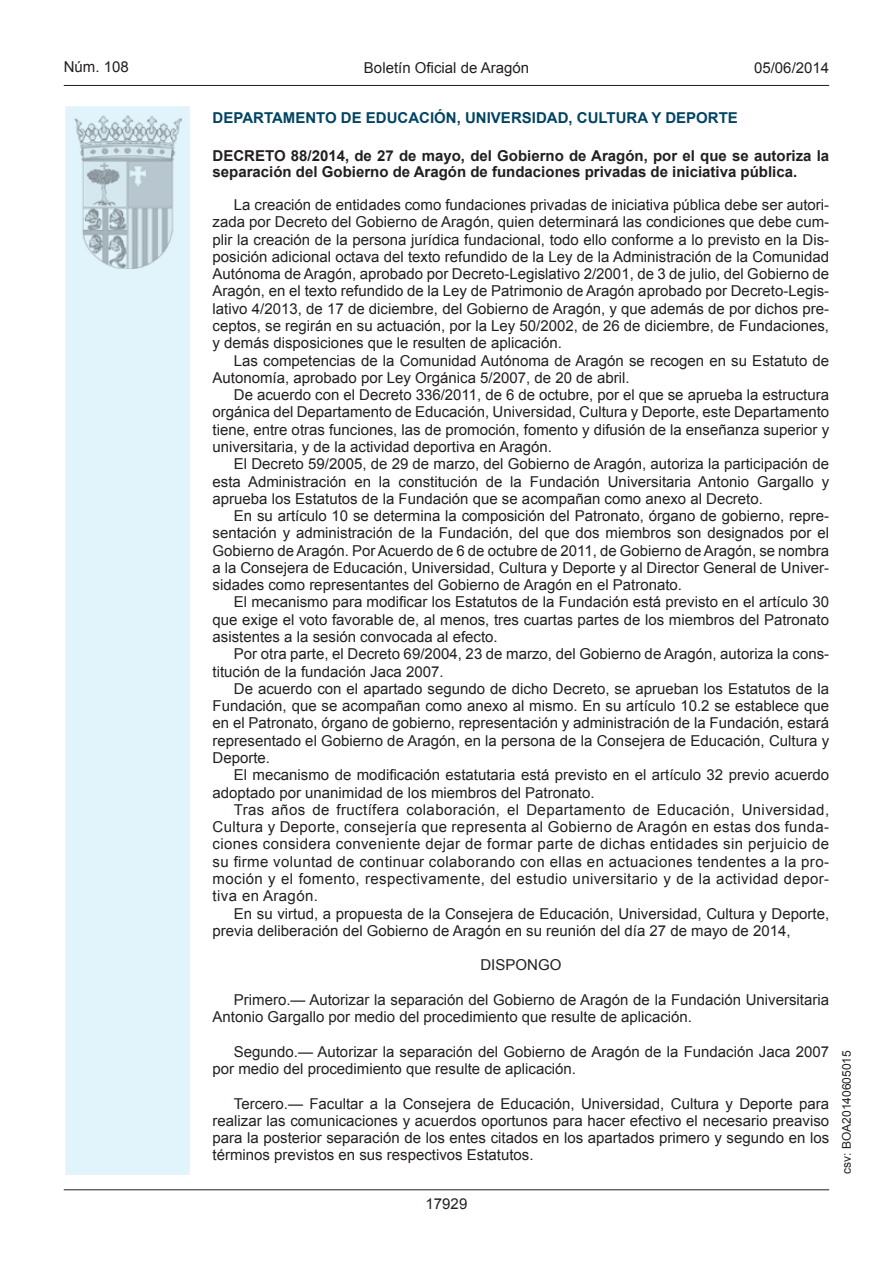
<style>
.page{position:relative;width:893px;height:1263px;background:#fff}
.page>*{position:absolute;margin:0;border:0;box-sizing:border-box;transform-origin:0 0}
.t1{font:15px/17.2px "Arial";color:#231f20;text-align:justify}
.t2{font:700 15px/16.5px "Arial";color:#231f20}
.t3{font:700 15px "Arial";color:#004462}
.t4{font:12px "Arial";color:#231f20}
</style>
<div class="page">
<hr style="left:64px;top:85px;width:765px;height:1px;background:#231f20">
<div style="left:64px;top:105px;width:127px;height:1071px;background:#e1f4fc;border:2px solid #fff"></div>
<img style="left:75px;top:115px;width:106px;height:153px">
<hr style="left:64px;top:1189px;width:765px;height:1px;background:#231f20">
<p class="t1" style="left:64px;top:59px;width:67px">Núm. 108</p>
<p class="t1" style="left:364px;top:59px;width:167px">Boletín Oficial de Aragón</p>
<p class="t1" style="left:754px;top:59px;width:77px">05/06/2014</p>
<p class="t3" style="left:213px;top:108px;width:527px">DEPARTAMENTO DE EDUCACIÓN, UNIVERSIDAD, CULTURA Y DEPORTE</p>
<p class="t2" style="left:213px;top:148px;width:618px">DECRETO 88/2014, de 27 de mayo, del Gobierno de Aragón, por el que se autoriza la separación del Gobierno de Aragón de fundaciones privadas de iniciativa pública.</p>
<p class="t1" style="left:213px;top:196px;width:618px;text-indent:21px">La creación de entidades como fundaciones privadas de iniciativa pública debe ser autori&shy;zada por Decreto del Gobierno de Aragón, quien determinará las condiciones que debe cum&shy;plir la creación de la persona jurídica fundacional, todo ello conforme a lo previsto en la Dis&shy;posición adicional octava del texto refundido de la Ley de la Administración de la Comunidad Autónoma de Aragón, aprobado por Decreto-Legislativo 2/2001, de 3 de julio, del Gobierno de Aragón, en el texto refundido de la Ley de Patrimonio de Aragón aprobado por Decreto-Legis&shy;lativo 4/2013, de 17 de diciembre, del Gobierno de Aragón, y que además de por dichos pre&shy;ceptos, se regirán en su actuación, por la Ley 50/2002, de 26 de diciembre, de Fundaciones, y demás disposiciones que le resulten de aplicación.</p>
<p class="t1" style="left:213px;top:352px;width:618px;text-indent:21px">Las competencias de la Comunidad Autónoma de Aragón se recogen en su Estatuto de<br>Autonomía, aprobado por Ley Orgánica 5/2007, de 20 de abril.</p>
<p class="t1" style="left:213px;top:386px;width:618px;text-indent:21px">De acuerdo con el Decreto 336/2011, de 6 de octubre, por el que se aprueba la estructura orgánica del Departamento de Educación, Universidad, Cultura y Deporte, este Departamento tiene, entre otras funciones, las de promoción, fomento y difusión de la enseñanza superior y universitaria, y de la actividad deportiva en Aragón.</p>
<p class="t1" style="left:213px;top:455px;width:618px;text-indent:21px">El Decreto 59/2005, de 29 de marzo, del Gobierno de Aragón, autoriza la participación de esta Administración en la constitución de la Fundación Universitaria Antonio Gargallo y aprueba los Estatutos de la Fundación que se acompañan como anexo al Decreto.</p>
<p class="t1" style="left:213px;top:507px;width:618px;text-indent:21px">En su artículo 10 se determina la composición del Patronato, órgano de gobierno, repre&shy;sentación y administración de la Fundación, del que dos miembros son designados por el Gobierno de Aragón. Por Acuerdo de 6 de octubre de 2011, de Gobierno de Aragón, se nombra a la Consejera de Educación, Universidad, Cultura y Deporte y al Director General de Univer&shy;sidades como representantes del Gobierno de Aragón en el Patronato.</p>
<p class="t1" style="left:213px;top:594px;width:618px;text-indent:21px">El mecanismo para modificar los Estatutos de la Fundación está previsto en el artículo 30 que exige el voto favorable de, al menos, tres cuartas partes de los miembros del Patronato asistentes a la sesión convocada al efecto.</p>
<p class="t1" style="left:213px;top:646px;width:618px;text-indent:21px">Por otra parte, el Decreto 69/2004, 23 de marzo, del Gobierno de Aragón, autoriza la cons&shy;titución de la fundación Jaca 2007.</p>
<p class="t1" style="left:213px;top:680px;width:618px;text-indent:21px">De acuerdo con el apartado segundo de dicho Decreto, se aprueban los Estatutos de la Fundación, que se acompañan como anexo al mismo. En su artículo 10.2 se establece que en el Patronato, órgano de gobierno, representación y administración de la Fundación, estará representado el Gobierno de Aragón, en la persona de la Consejera de Educación, Cultura y Deporte.</p>
<p class="t1" style="left:213px;top:766px;width:618px;text-indent:21px">El mecanismo de modificación estatutaria está previsto en el artículo 32 previo acuerdo adoptado por unanimidad de los miembros del Patronato.</p>
<p class="t1" style="left:213px;top:801px;width:618px;text-indent:21px">Tras años de fructífera colaboración, el Departamento de Educación, Universidad, Cultura y Deporte, consejería que representa al Gobierno de Aragón en estas dos funda&shy;ciones considera conveniente dejar de formar parte de dichas entidades sin perjuicio de su firme voluntad de continuar colaborando con ellas en actuaciones tendentes a la pro&shy;moción y el fomento, respectivamente, del estudio universitario y de la actividad depor&shy;tiva en Aragón.</p>
<p class="t1" style="left:213px;top:905px;width:618px;text-indent:21px">En su virtud, a propuesta de la Consejera de Educación, Universidad, Cultura y Deporte, previa deliberación del Gobierno de Aragón en su reunión del día 27 de mayo de 2014,</p>
<p class="t1" style="left:480px;top:957px;width:82px">DISPONGO</p>
<p class="t1" style="left:213px;top:991px;width:618px;text-indent:21px">Primero.— Autorizar la separación del Gobierno de Aragón de la Fundación Universitaria<br>Antonio Gargallo por medio del procedimiento que resulte de aplicación.</p>
<p class="t1" style="left:213px;top:1043px;width:618px;text-indent:21px">Segundo.— Autorizar la separación del Gobierno de Aragón de la Fundación Jaca 2007 por medio del procedimiento que resulte de aplicación.</p>
<p class="t1" style="left:213px;top:1095px;width:618px;text-indent:21px">Tercero.— Facultar a la Consejera de Educación, Universidad, Cultura y Deporte para realizar las comunicaciones y acuerdos oportunos para hacer efectivo el necesario preaviso para la posterior separación de los entes citados en los apartados primero y segundo en los términos previstos en sus respectivos Estatutos.</p>
<p class="t1" style="left:426px;top:1195px;width:43px">17929</p>
<p class="t4" style="left:839px;top:1174px;width:125px;rotate:-90deg">csv: BOA20140605015</p>
</div>
